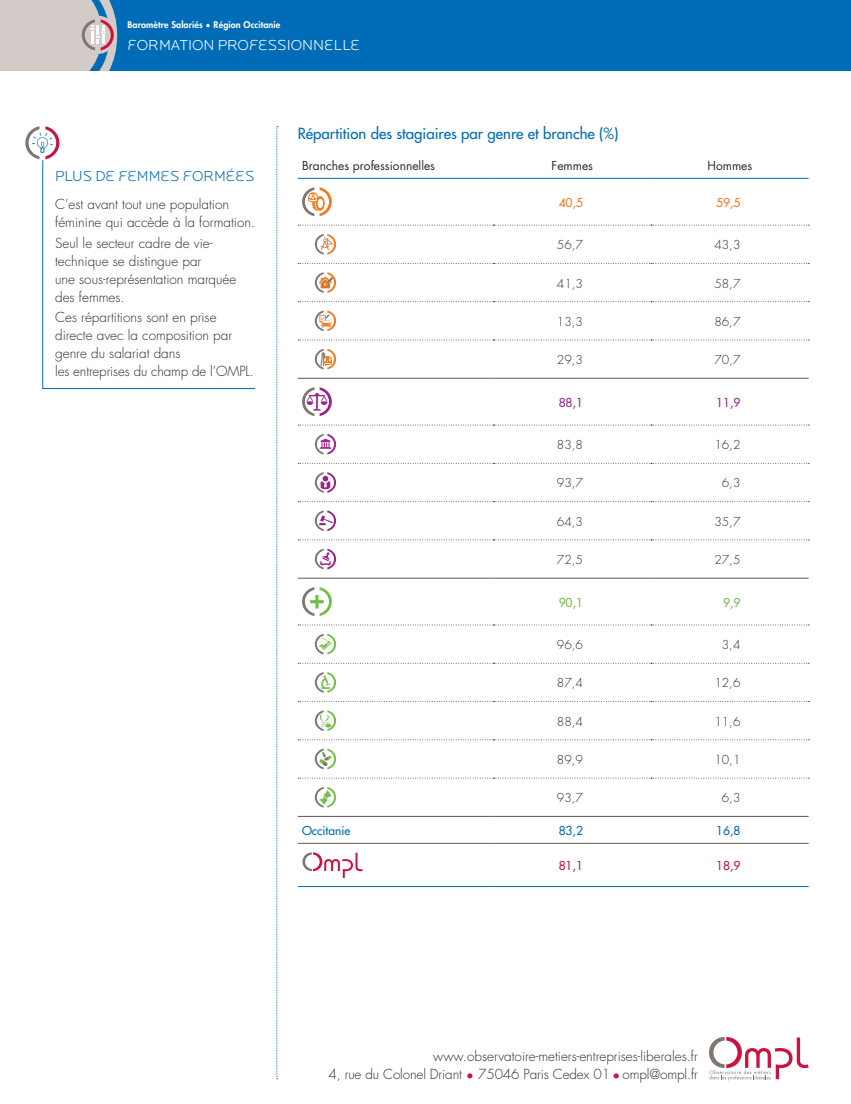
<style>
.page{position:relative;width:851px;height:1104px;background:#fff}
.page>*{position:absolute;margin:0;border:0;box-sizing:border-box;transform-origin:0 0}
.t1{font:500 15px "Futura Std";color:#006cb7}
.t2{font:300 15px "Locator Display";color:#fff}
.t3{font:300 15px "Locator Display";color:#006cb7}
.t4{font:300 13.5px/18px "Futura Std";color:#32292a}
.t5{font:300 12px "Futura Std";color:#32292a}
.t6{font:12px "Futura Std";color:#32292a}
.t7{font:500 12px "Futura Std";color:#006cb7}
.t8{font:500 12px "Futura Std";color:#f47921}
.t9{font:500 12px "Futura Std";color:#99248e}
.t10{font:500 12px "Futura Std";color:#cd123d}
.t11{font:500 12px "Futura Std";color:#71bf44}
.t12{font:800 9px "Futura Std";letter-spacing:.01em;color:#fff}
.s1{color:#cd123d}
</style>
<div class="page">
<div style="left:0;top:0;width:850px;height:71px;background:#006cb7"></div>
<svg style="left:709px;top:1037px;width:99px;height:43px"></svg>
<svg style="left:276px;top:126px;width:2px;height:953px;background:#c4dced"></svg>
<svg style="left:42px;top:159px;width:214px;height:230px"></svg>
<svg style="left:25px;top:126px;width:34px;height:33px"></svg>
<svg style="left:297px;top:197px;width:511px;height:543px"></svg>
<svg style="left:298px;top:701px;width:510px;height:1px"></svg>
<svg style="left:298px;top:739px;width:510px;height:1px"></svg>
<hr style="left:297px;top:378px;width:196px;height:1px;background:#615556">
<hr style="left:297px;top:578px;width:196px;height:1px;background:#615556">
<hr style="left:493px;top:178px;width:157px;height:1px;background:#006cb7">
<hr style="left:650px;top:178px;width:158px;height:1px;background:#006cb7">
<hr style="left:297px;top:816px;width:196px;height:1px;background:#615556">
<hr style="left:493px;top:816px;width:157px;height:1px;background:#615556">
<hr style="left:650px;top:816px;width:158px;height:1px;background:#615556">
<hr style="left:297px;top:178px;width:196px;height:1px;background:#006cb7">
<svg style="left:298px;top:225px;width:510px;height:1px"></svg>
<svg style="left:298px;top:263px;width:510px;height:1px"></svg>
<svg style="left:298px;top:301px;width:510px;height:1px"></svg>
<svg style="left:298px;top:339px;width:510px;height:1px"></svg>
<svg style="left:298px;top:463px;width:510px;height:1px"></svg>
<svg style="left:298px;top:501px;width:510px;height:1px"></svg>
<svg style="left:298px;top:539px;width:510px;height:1px"></svg>
<svg style="left:298px;top:624px;width:510px;height:1px"></svg>
<svg style="left:298px;top:663px;width:510px;height:1px"></svg>
<hr style="left:493px;top:578px;width:157px;height:1px;background:#615556">
<hr style="left:650px;top:578px;width:158px;height:1px;background:#615556">
<hr style="left:297px;top:843px;width:196px;height:1px;background:#615556">
<hr style="left:493px;top:843px;width:157px;height:1px;background:#615556">
<hr style="left:650px;top:843px;width:158px;height:1px;background:#615556">
<hr style="left:493px;top:378px;width:157px;height:1px;background:#615556">
<hr style="left:650px;top:378px;width:158px;height:1px;background:#615556">
<svg style="left:298px;top:425px;width:510px;height:1px"></svg>
<hr style="left:297px;top:886px;width:196px;height:1px;background:#006cb7">
<hr style="left:493px;top:886px;width:157px;height:1px;background:#006cb7">
<hr style="left:650px;top:886px;width:158px;height:1px;background:#006cb7">
<svg style="left:298px;top:777px;width:510px;height:1px"></svg>
<svg style="left:302px;top:187px;width:29px;height:29px"></svg>
<svg style="left:314px;top:234px;width:22px;height:20px"></svg>
<svg style="left:314px;top:272px;width:22px;height:21px"></svg>
<svg style="left:314px;top:310px;width:22px;height:21px"></svg>
<svg style="left:314px;top:349px;width:22px;height:20px"></svg>
<svg style="left:302px;top:387px;width:29px;height:29px"></svg>
<svg style="left:314px;top:434px;width:22px;height:20px"></svg>
<svg style="left:314px;top:472px;width:22px;height:21px"></svg>
<svg style="left:314px;top:510px;width:22px;height:21px"></svg>
<svg style="left:314px;top:549px;width:22px;height:20px"></svg>
<svg style="left:302px;top:587px;width:29px;height:29px"></svg>
<svg style="left:314px;top:634px;width:22px;height:20px"></svg>
<svg style="left:314px;top:672px;width:22px;height:20px"></svg>
<svg style="left:314px;top:710px;width:22px;height:21px"></svg>
<svg style="left:314px;top:748px;width:22px;height:21px"></svg>
<svg style="left:314px;top:787px;width:22px;height:20px"></svg>
<svg style="left:302px;top:852px;width:60px;height:26px"></svg>
<svg style="left:0;top:0;width:117px;height:71px;background:#c5c2c4"></svg>
<p class="t12" style="left:127px;top:19px;width:154px">Baromètre Salariés • Région Occitanie</p>
<p class="t2" style="left:127px;top:36px;width:234px">FORMATION PROFESSIONNELLE</p>
<p class="t3" style="left:55px;top:167px;width:201px">PLUS DE FEMMES FORMÉES</p>
<p class="t4" style="left:55px;top:196px;width:201px">C’est avant tout une population féminine qui accède à la formation.</p>
<p class="t4" style="left:55px;top:234px;width:182px">Seul le secteur cadre de vie&shy;technique se distingue par<br>une sous-représentation marquée des femmes.</p>
<p class="t4" style="left:55px;top:308px;width:200px">Ces répartitions sont en prise directe avec la composition par genre du salariat dans<br>les entreprises du champ de l’OMPL.</p>
<p class="t1" style="left:297px;top:124px;width:322px">Répartition des stagiaires par genre et branche (%)</p>
<p class="t6" style="left:302px;top:158px;width:134px">Branches professionnelles</p>
<p class="t6" style="left:551px;top:158px;width:43px">Femmes</p>
<p class="t6" style="left:707px;top:158px;width:46px">Hommes</p>
<p class="t8" style="left:558px;top:195px;width:26px">40,5</p>
<p class="t8" style="left:715px;top:195px;width:26px">59,5</p>
<p class="t5" style="left:556px;top:237px;width:28px">56,7</p>
<p class="t5" style="left:714px;top:237px;width:28px">43,3</p>
<p class="t5" style="left:556px;top:276px;width:28px">41,3</p>
<p class="t5" style="left:714px;top:276px;width:28px">58,7</p>
<p class="t5" style="left:556px;top:314px;width:28px">13,3</p>
<p class="t5" style="left:714px;top:314px;width:28px">86,7</p>
<p class="t5" style="left:556px;top:352px;width:28px">29,3</p>
<p class="t5" style="left:714px;top:352px;width:28px">70,7</p>
<p class="t9" style="left:558px;top:395px;width:26px">88,1</p>
<p class="t9" style="left:715px;top:395px;width:26px">11,9</p>
<p class="t5" style="left:556px;top:437px;width:28px">83,8</p>
<p class="t5" style="left:714px;top:437px;width:28px">16,2</p>
<p class="t5" style="left:556px;top:476px;width:28px">93,7</p>
<p class="t5" style="left:721px;top:476px;width:20px">6,3</p>
<p class="t5" style="left:556px;top:514px;width:28px">64,3</p>
<p class="t5" style="left:714px;top:514px;width:28px">35,7</p>
<p class="t5" style="left:556px;top:552px;width:28px">72,5</p>
<p class="t5" style="left:714px;top:552px;width:28px">27,5</p>
<p class="t11" style="left:558px;top:594px;width:26px">90,1</p>
<p class="t11" style="left:722px;top:594px;width:19px">9,9</p>
<p class="t5" style="left:556px;top:637px;width:28px">96,6</p>
<p class="t5" style="left:721px;top:637px;width:20px">3,4</p>
<p class="t5" style="left:556px;top:675px;width:28px">87,4</p>
<p class="t5" style="left:714px;top:675px;width:28px">12,6</p>
<p class="t5" style="left:556px;top:714px;width:28px">88,4</p>
<p class="t5" style="left:714px;top:714px;width:28px">11,6</p>
<p class="t5" style="left:556px;top:752px;width:28px">89,9</p>
<p class="t5" style="left:714px;top:752px;width:28px">10,1</p>
<p class="t5" style="left:556px;top:790px;width:28px">93,7</p>
<p class="t5" style="left:721px;top:790px;width:20px">6,3</p>
<p class="t7" style="left:302px;top:823px;width:50px">Occitanie</p>
<p class="t7" style="left:558px;top:823px;width:26px">83,2</p>
<p class="t7" style="left:715px;top:823px;width:26px">16,8</p>
<p class="t10" style="left:558px;top:858px;width:26px">81,1</p>
<p class="t10" style="left:715px;top:858px;width:26px">18,9</p>
<p class="t4" style="left:328px;top:1047px;width:371px;text-align:right">www.observatoire-metiers-entreprises-liberales.fr<br>4, rue du Colonel Driant <span class="s1">•</span> 75046 Paris Cedex 01 <span class="s1">•</span> ompl@ompl.fr</p>
</div>
